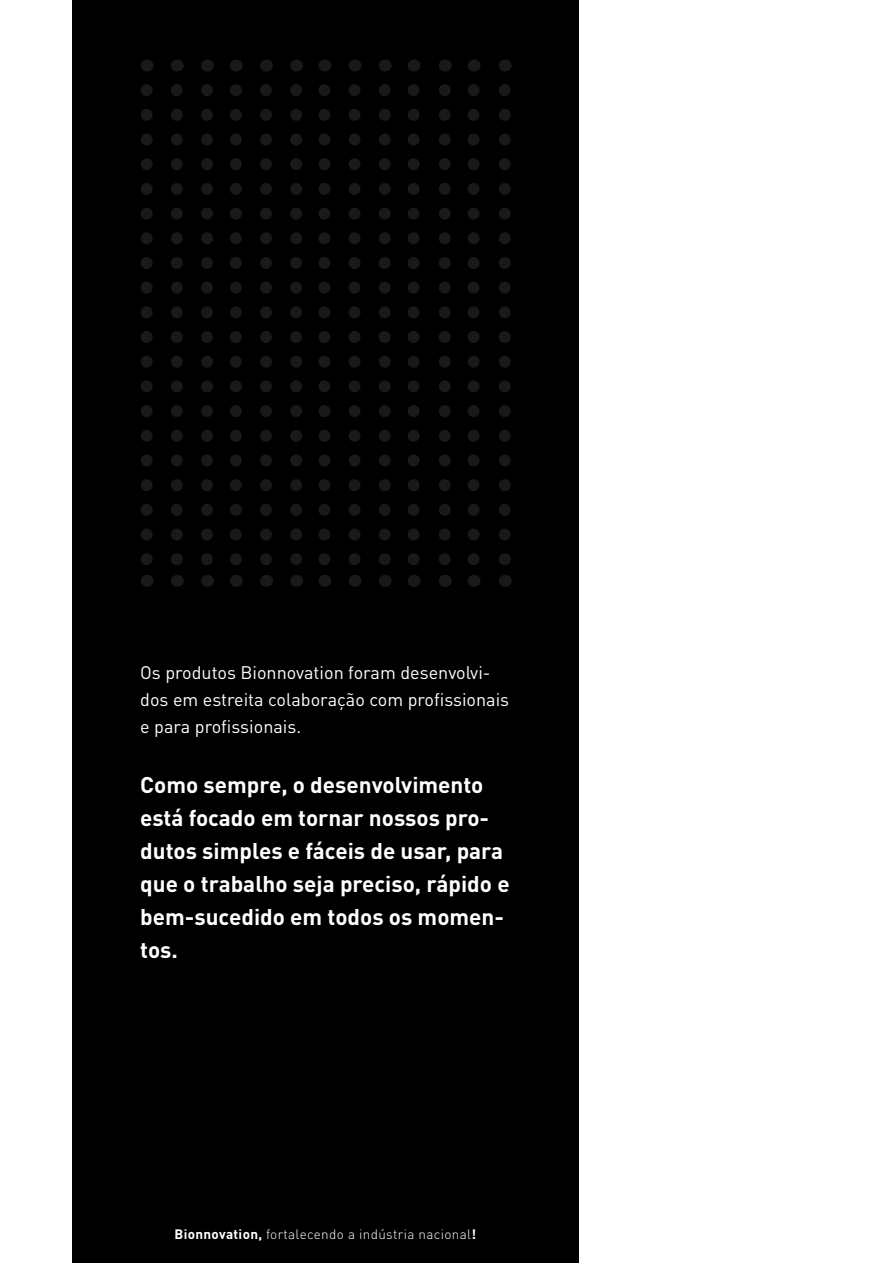
<style>
.page{position:relative;width:893px;height:1263px;background:#fff}
.page>*{position:absolute;margin:0;border:0;box-sizing:border-box;transform-origin:0 0}
.t1{font:700 22.5px/33px "DIN Pro";color:#fff}
.t2{font:18px/27px "DIN Pro";color:#fff}
.Body_Text{font:300 13.5px "DIN Pro";letter-spacing:.025em;color:#fff}
.s1{font-weight:700}
</style>
<div class="page">
<div style="left:72px;top:0;width:506px;height:1263px;background:#000"></div>
<svg style="left:201px;top:90px;width:12px;height:475px"></svg>
<svg style="left:207px;top:60px;width:1px;height:12px"></svg>
<svg style="left:207px;top:575px;width:1px;height:12px"></svg>
<svg style="left:171px;top:90px;width:12px;height:475px"></svg>
<svg style="left:177px;top:60px;width:1px;height:12px"></svg>
<svg style="left:177px;top:575px;width:1px;height:12px"></svg>
<svg style="left:141px;top:90px;width:12px;height:475px"></svg>
<svg style="left:147px;top:60px;width:1px;height:12px"></svg>
<svg style="left:147px;top:575px;width:1px;height:12px"></svg>
<svg style="left:379px;top:90px;width:12px;height:475px"></svg>
<svg style="left:385px;top:60px;width:1px;height:12px"></svg>
<svg style="left:385px;top:575px;width:1px;height:12px"></svg>
<svg style="left:349px;top:90px;width:12px;height:475px"></svg>
<svg style="left:355px;top:60px;width:1px;height:12px"></svg>
<svg style="left:355px;top:575px;width:1px;height:12px"></svg>
<svg style="left:318px;top:90px;width:12px;height:475px"></svg>
<svg style="left:324px;top:60px;width:1px;height:12px"></svg>
<svg style="left:324px;top:575px;width:1px;height:12px"></svg>
<svg style="left:290px;top:90px;width:12px;height:475px"></svg>
<svg style="left:296px;top:60px;width:1px;height:12px"></svg>
<svg style="left:296px;top:575px;width:1px;height:12px"></svg>
<svg style="left:260px;top:90px;width:12px;height:475px"></svg>
<svg style="left:266px;top:60px;width:1px;height:12px"></svg>
<svg style="left:266px;top:575px;width:1px;height:12px"></svg>
<svg style="left:230px;top:90px;width:12px;height:475px"></svg>
<svg style="left:236px;top:60px;width:1px;height:12px"></svg>
<svg style="left:236px;top:575px;width:1px;height:12px"></svg>
<svg style="left:439px;top:90px;width:12px;height:475px"></svg>
<svg style="left:445px;top:60px;width:1px;height:12px"></svg>
<svg style="left:445px;top:575px;width:1px;height:12px"></svg>
<svg style="left:408px;top:90px;width:12px;height:475px"></svg>
<svg style="left:414px;top:60px;width:1px;height:12px"></svg>
<svg style="left:414px;top:575px;width:1px;height:12px"></svg>
<svg style="left:499px;top:90px;width:12px;height:475px"></svg>
<svg style="left:505px;top:60px;width:1px;height:12px"></svg>
<svg style="left:505px;top:575px;width:1px;height:12px"></svg>
<svg style="left:468px;top:90px;width:12px;height:475px"></svg>
<svg style="left:474px;top:60px;width:1px;height:12px"></svg>
<svg style="left:474px;top:575px;width:1px;height:12px"></svg>
<p class="t2" style="left:140px;top:657px;width:370px">Os produtos Bionnovation foram desenvolvi&shy;dos em estreita colaboração com profissionais e para profissionais.</p>
<p class="t1" style="left:140px;top:766px;width:371px">Como sempre, o desenvolvimento está focado em tornar nossos pro&shy;dutos simples e fáceis de usar, para que o trabalho seja preciso, rápido e bem-sucedido em todos os momen&shy;tos.</p>
<p class="Body_Text" style="left:174px;top:1223px;width:303px"><span class="s1">Bionnovation,</span> fortalecendo a indústria nacional<span class="s1">!</span></p>
</div>
